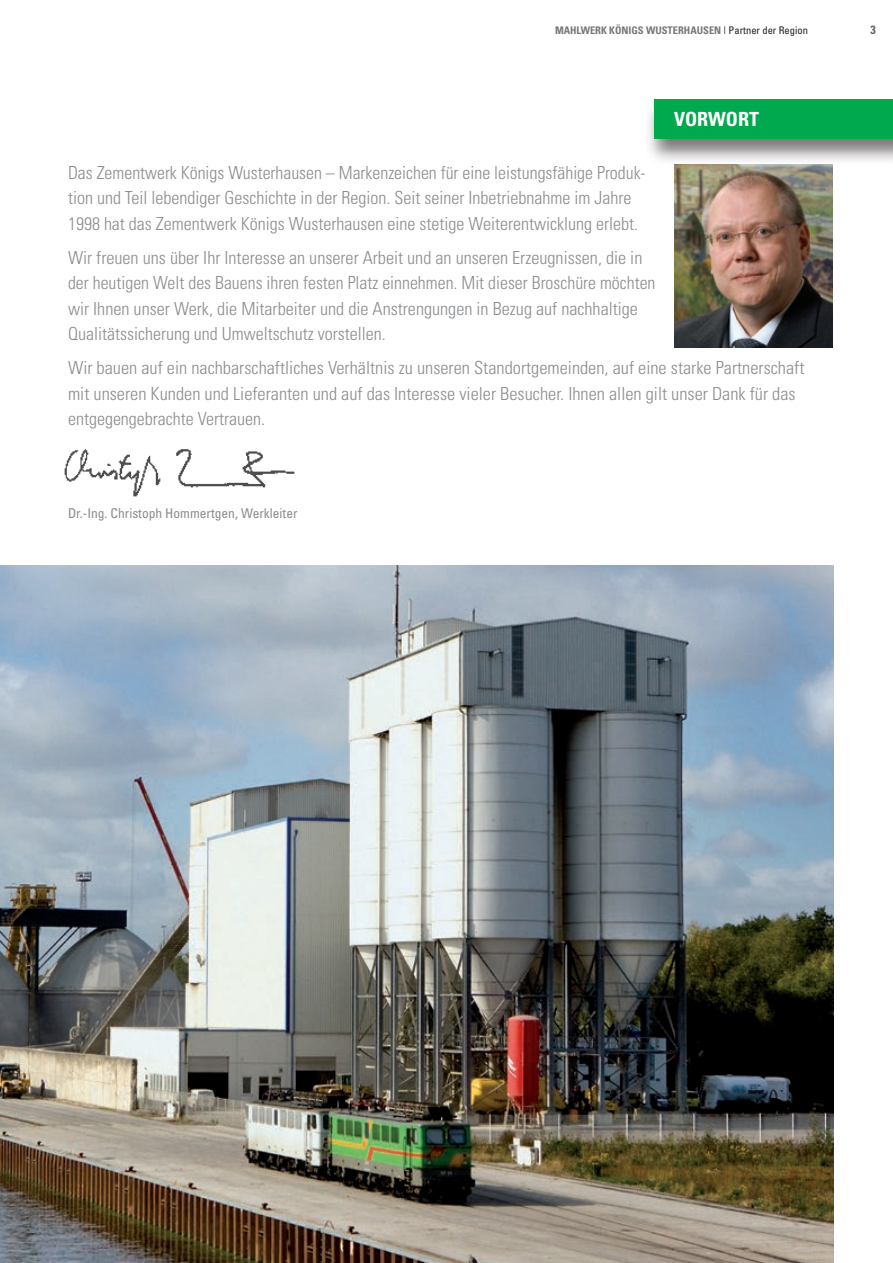
<style>
.page{position:relative;width:893px;height:1263px;background:#fff}
.page>*{position:absolute;margin:0;border:0;box-sizing:border-box;transform-origin:0 0}
.t1{font:700 condensed 19.5px "Univers";color:#fff}
.t2{font:300 condensed 18px/25.5px "Univers";color:#8a8c8f}
.t3{font:condensed 13.5px "Univers";color:#8a8c8f}
.t4{font:700 condensed 12px "Univers";color:#636366}
.t5{font:700 condensed 10.5px "Univers";color:#76787b}
.s1{font-weight:400;color:#231f20}
</style>
<div class="page">
<div style="left:644px;top:97px;width:249px;height:68px;background:#231f20;opacity:.6"></div>
<div style="left:655px;top:99px;width:238px;height:39px;background:#00a94e"></div>
<img style="left:0;top:566px;width:833px;height:697px">
<img style="left:674px;top:165px;width:159px;height:182px">
<img style="left:64px;top:449px;width:231px;height:48px">
<p class="t5" style="left:555px;top:24px;width:254px">MAHLWERK KÖNIGS WUSTERHAUSEN <span class="s1">| Partner der Region</span></p>
<p class="t1" style="left:674px;top:107px;width:87px">VORWORT</p>
<p class="t2" style="left:68px;top:159px;width:579px">Das Zementwerk Königs Wusterhausen – Markenzeichen für eine leistungsfähige Produk&shy;tion und Teil lebendiger Geschichte in der Region. Seit seiner Inbetriebnahme im Jahre<br>1998 hat das Zementwerk Königs Wusterhausen eine stetige Weiterentwicklung erlebt.</p>
<p class="t2" style="left:68px;top:244px;width:589px">Wir freuen uns über Ihr Interesse an unserer Arbeit und an unseren Erzeugnissen, die in der heutigen Welt des Bauens ihren festen Platz einnehmen. Mit dieser Broschüre möchten wir Ihnen unser Werk, die Mitarbeiter und die Anstrengungen in Bezug auf nachhaltige Qualitätssicherung und Umweltschutz vorstellen.</p>
<p class="t2" style="left:68px;top:355px;width:738px">Wir bauen auf ein nachbarschaftliches Verhältnis zu unseren Standortgemeinden, auf eine starke Partnerschaft mit unseren Kunden und Lieferanten und auf das Interesse vieler Besucher. Ihnen allen gilt unser Dank für das entgegengebrachte Vertrauen.</p>
<p class="t3" style="left:68px;top:505px;width:231px">Dr.-Ing. Christoph Hommertgen, Werkleiter</p>
<p class="t4" style="left:871px;top:22px;width:7px">3</p>
</div>
